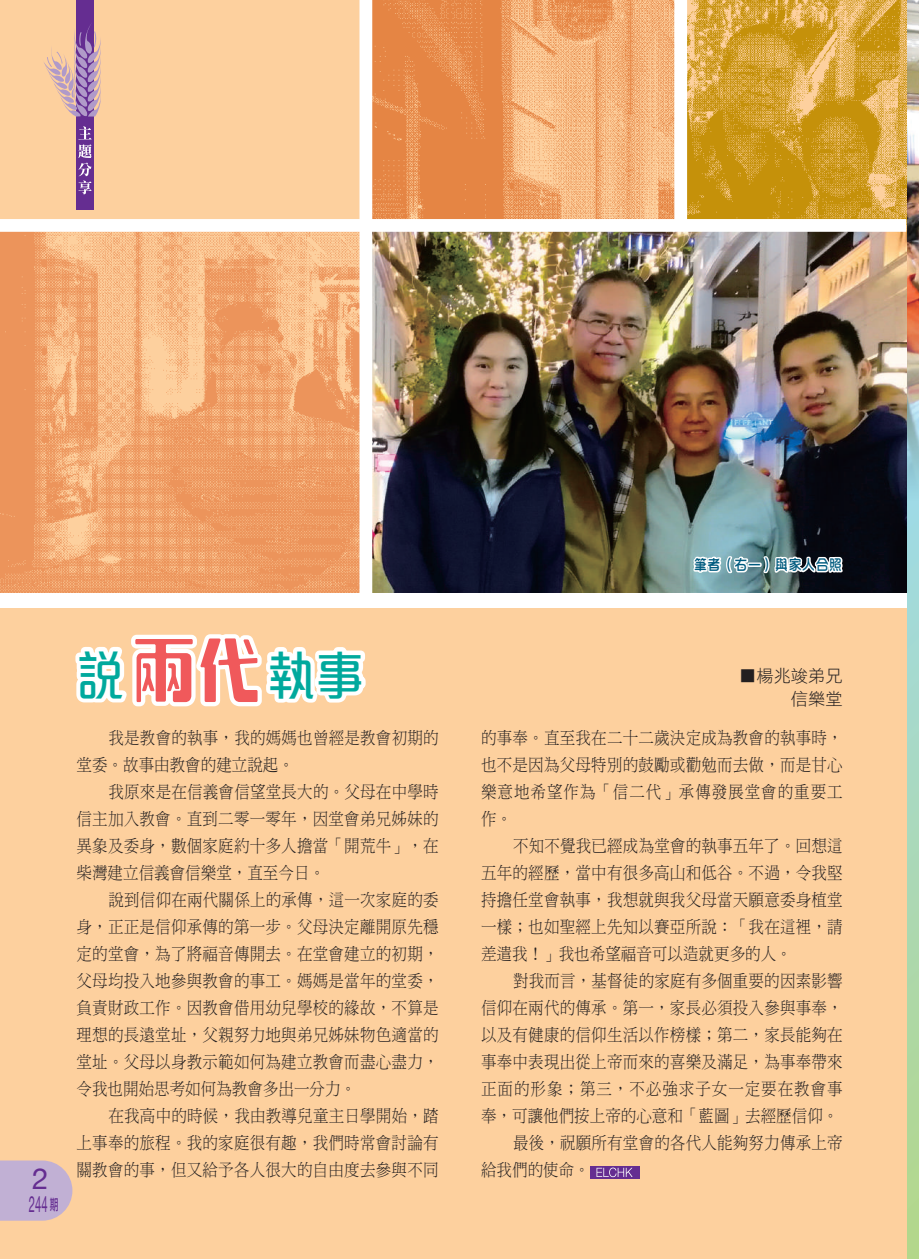
<style>
.page{position:relative;width:919px;height:1259px;background:#fff}
.page>*{position:absolute;margin:0;border:0;box-sizing:border-box;transform-origin:0 0}
.t1{font:500 54px "M Elle HK";color:#00a99d;scale:.9 1}
.t2{font:29.25px "Helvetica Neue";color:#652d91}
.t3{font:22.5px "Helvetica Neue";color:#652d91;scale:.5 1}
.t4{font:17.25px/27px "DF Ming HK W3";letter-spacing:.015em;color:#231f20;text-align:justify;scale:.9 1}
.t5{font:17.25px "DF Ming HK W3";letter-spacing:.06em;color:#231f20;scale:.9 1}
.t6{font:17.25px/22.5px "DF Hei HK W3";color:#231f20;text-align:right}
.t7{font:15px "DF Hua Zong HK W5";color:#005b7f;scale:.9 1}
.s1{font-family:"DF Li Hei HK W5";font-size:15px}
.s2{font-family:"M Computer HK";font-weight:700;font-size:72px;color:#f0595b}
</style>
<div class="page">
<svg style="left:906px;top:512px;width:12px;height:747px"></svg>
<img style="left:906px;top:0;width:12px;height:512px">
<div style="left:0;top:0;width:906px;height:1259px;background:#fdd09e"></div>
<img style="left:0;top:232px;width:359px;height:361px">
<img style="left:372px;top:232px;width:534px;height:361px">
<img style="left:372px;top:0;width:302px;height:219px">
<img style="left:687px;top:0;width:219px;height:219px">
<div style="left:590px;top:1166px;width:49px;height:12px;background:#652d91"></div>
<svg style="left:596px;top:1167px;width:36px;height:10px"></svg>
<svg style="left:75px;top:634px;width:291px;height:73px"></svg>
<div style="left:359px;top:0;width:13px;height:595px;background:#fff"></div>
<div style="left:0;top:219px;width:906px;height:13px;background:#fff"></div>
<div style="left:674px;top:0;width:13px;height:225px;background:#fff"></div>
<div style="left:0;top:593px;width:906px;height:15px;background:#fff"></div>
<svg style="left:692px;top:554px;width:57px;height:22px"></svg>
<div style="left:747px;top:562px;width:14px;height:5px;border:3px solid #fff"></div>
<svg style="left:759px;top:495px;width:86px;height:81px"></svg>
<svg style="left:0;top:1160px;width:72px;height:60px"></svg>
<div style="left:76px;top:0;width:18px;height:209px;background:#652d91"></div>
<svg style="left:44px;top:24px;width:57px;height:93px"></svg>
<svg style="left:78px;top:126px;width:14px;height:68px"></svg>
<h2 class="t2" style="left:32px;top:1157px;width:18px">2</h2>
<h3 class="t3" style="left:29px;top:1187px;width:62px">244 <span class="s1">期</span></h3>
<h1 class="t1" style="left:77px;top:648px;width:321px">說<span class="s2">兩代</span>執事</h1>
<p class="t4" style="left:77px;top:724px;width:404px;text-indent:32px">我是教會的執事，我的媽媽也曾經是教會初期的堂委。故事由教會的建立說起。</p>
<p class="t4" style="left:77px;top:778px;width:404px;text-indent:32px">我原來是在信義會信望堂長大的。父母在中學時信主加入教會。直到二零一零年，因堂會弟兄姊妹的異象及委身，數個家庭約十多人擔當「開荒牛」，在柴灣建立信義會信樂堂，直至今日。</p>
<p class="t4" style="left:77px;top:886px;width:404px;text-indent:32px">說到信仰在兩代關係上的承傳，這一次家庭的委身，正正是信仰承傳的第一步。父母決定離開原先穩定的堂會，為了將福音傳開去。在堂會建立的初期，父母均投入地參與教會的事工。媽媽是當年的堂委，負責財政工作。因教會借用幼兒學校的緣故，不算是理想的長遠堂址，父親努力地與弟兄姊妹物色適當的堂址。父母以身教示範如何為建立教會而盡心盡力，令我也開始思考如何為教會多出一分力。</p>
<p class="t4" style="left:77px;top:1102px;width:404px;text-indent:32px">在我高中的時候，我由教導兒童主日學開始，踏上事奉的旅程。我的家庭很有趣，我們時常會討論有關教會的事，但又給予各人很大的自由度去參與不同</p>
<p class="t7" style="left:693px;top:556px;width:166px">筆者（右一）與家人合照</p>
<p class="t6" style="left:739px;top:664px;width:105px">■楊兆竣弟兄信樂堂</p>
<p class="t4" style="left:481px;top:724px;width:403px">的事奉。直至我在二十二歲決定成為教會的執事時，也不是因為父母特別的鼓勵或勸勉而去做，而是甘心樂意地希望作為「信二代」承傳發展堂會的重要工作。</p>
<p class="t4" style="left:481px;top:832px;width:403px;text-indent:32px">不知不覺我已經成為堂會的執事五年了。回想這五年的經歷，當中有很多高山和低谷。不過，令我堅持擔任堂會執事，我想就與我父母當天願意委身植堂一樣；也如聖經上先知以賽亞所說：「我在這裡，請差遣我！」我也希望福音可以造就更多的人。</p>
<p class="t4" style="left:513px;top:967px;width:368px">對我而言，基督徒的家庭有多個重要的因素影響</p>
<p class="t4" style="left:481px;top:994px;width:403px">信仰在兩代的傳承。第一，家長必須投入參與事奉，</p>
<p class="t4" style="left:481px;top:1021px;width:403px">以及有健康的信仰生活以作榜樣；第二，家長能夠在</p>
<p class="t4" style="left:481px;top:1048px;width:403px">事奉中表現出從上帝而來的喜樂及滿足，為事奉帶來</p>
<p class="t5" style="left:481px;top:1079px;width:403px">正面的形象；第三，不必強求子女一定要在教會事</p>
<p class="t4" style="left:481px;top:1102px;width:398px">奉，可讓他們按上帝的心意和「藍圖」去經歷信仰。</p>
<p class="t4" style="left:513px;top:1129px;width:368px">最後，祝願所有堂會的各代人能夠努力傳承上帝</p>
<p class="t4" style="left:481px;top:1156px;width:122px">給我們的使命。</p>
</div>
